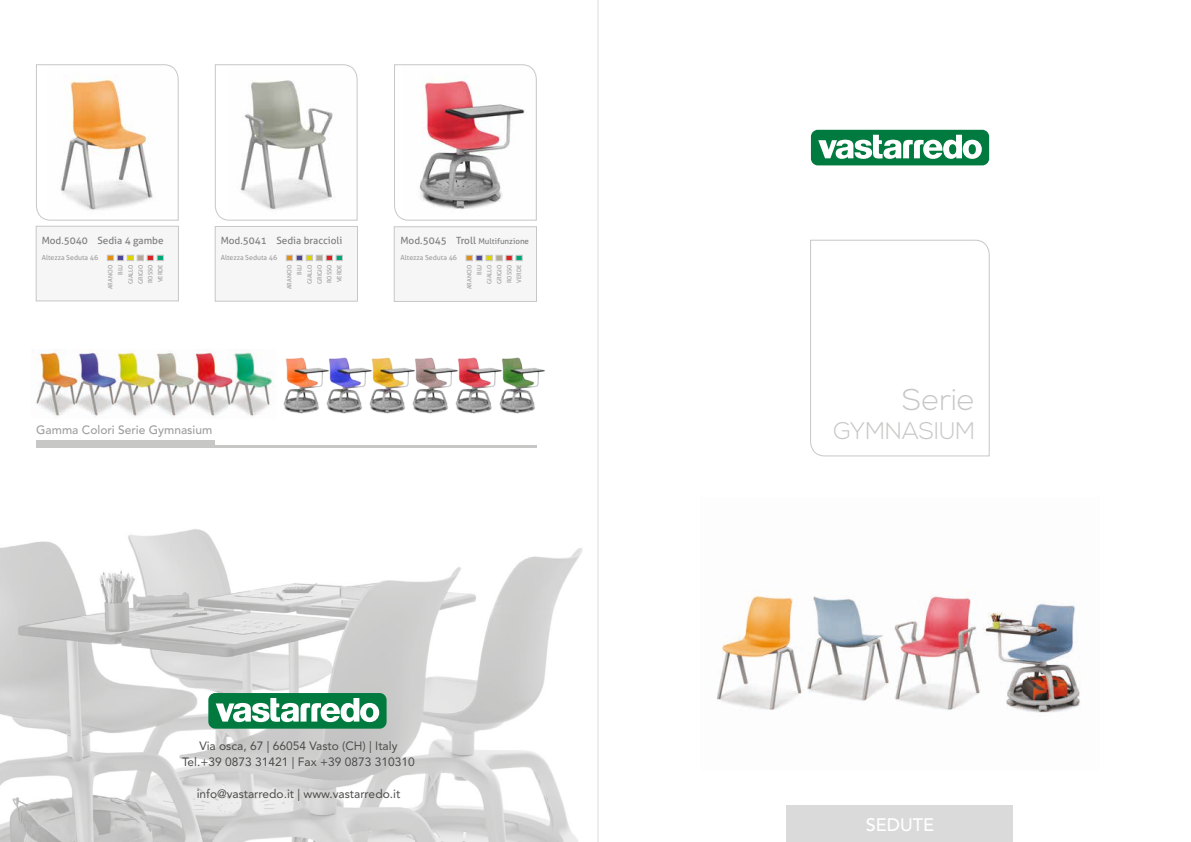
<style>
.page{position:relative;width:1191px;height:842px;background:#fff}
.page>*{position:absolute;margin:0;border:0;box-sizing:border-box;transform-origin:0 0}
.t1{font:300 30px "Nexa";color:#c7c7c6}
.t2{font:300 24px "Nexa";color:#c7c7c6}
.t3{font:500 18px "Avenir LT Std";color:#fff}
.t4{font:12px/16px "Avenir LT Std";color:#4b4b4a;text-align:center}
.t5{font:500 12px "Avenir LT Std";color:#9d9d9d}
.t6{font:10px "Aller";color:#7c7c7c}
.t7{font:7px "Aller";color:#9d9d9d}
.t8{font:6px/10px "Aller";color:#9d9d9d;text-align:right}
.s1{font-size:8px}
</style>
<div class="page">
<img style="left:0;top:529px;width:583px;height:313px">
<hr style="left:597px;top:0;width:2px;height:842px;background:#ededed">
<div style="left:811px;top:130px;width:178px;height:35px;background:#007a3e;border-radius:7px"></div>
<svg style="left:818px;top:135px;width:163px;height:24px"></svg>
<div style="left:786px;top:806px;width:227px;height:36px;background:#dadada"></div>
<svg style="left:810px;top:239px;width:180px;height:218px"></svg>
<div style="left:208px;top:693px;width:178px;height:36px;background:#007a3e;border-radius:7px"></div>
<svg style="left:216px;top:698px;width:163px;height:24px"></svg>
<img style="left:717px;top:595px;width:364px;height:118px">
<svg style="left:215px;top:64px;width:142px;height:157px"></svg>
<svg style="left:36px;top:64px;width:143px;height:157px"></svg>
<div style="left:36px;top:226px;width:143px;height:75px;background:#f6f6f6;border:1px solid #c7c7c6"></div>
<svg style="left:107px;top:255px;width:7px;height:6px"></svg>
<svg style="left:117px;top:255px;width:7px;height:6px"></svg>
<svg style="left:127px;top:255px;width:7px;height:6px"></svg>
<svg style="left:137px;top:255px;width:7px;height:6px"></svg>
<svg style="left:394px;top:64px;width:143px;height:157px"></svg>
<svg style="left:147px;top:255px;width:7px;height:6px"></svg>
<svg style="left:157px;top:255px;width:7px;height:6px"></svg>
<img style="left:36px;top:349px;width:237px;height:69px">
<div style="left:215px;top:226px;width:142px;height:75px;background:#f6f6f6;border:1px solid #c7c7c6"></div>
<div style="left:394px;top:227px;width:142px;height:75px;background:#f6f6f6;border:1px solid #c7c7c6"></div>
<svg style="left:286px;top:255px;width:7px;height:6px"></svg>
<svg style="left:296px;top:255px;width:7px;height:6px"></svg>
<svg style="left:306px;top:255px;width:7px;height:6px"></svg>
<svg style="left:316px;top:255px;width:7px;height:6px"></svg>
<svg style="left:326px;top:255px;width:16px;height:6px"></svg>
<svg style="left:466px;top:255px;width:56px;height:6px"></svg>
<div style="left:36px;top:440px;width:179px;height:8px;background:#c7c7c6"></div>
<hr style="left:198px;top:445px;width:338px;height:3px;background:#c7c7c6">
<img style="left:283px;top:357px;width:41px;height:57px">
<img style="left:324px;top:357px;width:43px;height:57px">
<img style="left:367px;top:357px;width:44px;height:57px">
<img style="left:411px;top:357px;width:43px;height:57px">
<img style="left:454px;top:357px;width:43px;height:57px">
<img style="left:497px;top:357px;width:48px;height:57px">
<p class="t6" style="left:42px;top:234px;width:124px">Mod.5040 Sedia 4 gambe</p>
<p class="t7" style="left:42px;top:253px;width:58px">Altezza Seduta 46</p>
<p class="t8" style="left:105px;top:289px;width:26px;rotate:-90deg">ARANCIO<br>BLU<br>GIALLO<br>GRIGIO<br>ROSSO<br>VERDE</p>
<p class="t6" style="left:221px;top:234px;width:123px">Mod.5041 Sedia braccioli</p>
<p class="t7" style="left:221px;top:253px;width:58px">Altezza Seduta 46</p>
<p class="t8" style="left:284px;top:289px;width:26px;rotate:-90deg">ARANCIO<br>BLU<br>GIALLO<br>GRIGIO<br>ROSSO<br>VERDE</p>
<p class="t5" style="left:36px;top:423px;width:178px">Gamma Colori Serie Gymnasium</p>
<p class="t6" style="left:400px;top:234px;width:130px">Mod.5045 Troll <span class="s1">Multifunzione</span></p>
<p class="t7" style="left:400px;top:253px;width:58px">Altezza Seduta 46</p>
<p class="t8" style="left:464px;top:289px;width:26px;rotate:-90deg">ARANCIO<br>BLU<br>GIALLO<br>GRIGIO<br>ROSSO<br>VERDE</p>
<p class="t4" style="left:182px;top:738px;width:234px">Via osca, 67 | 66054 Vasto (CH) | Italy<br>Tel.+39 0873 31421 | Fax +39 0873 310310</p>
<p class="t4" style="left:197px;top:786px;width:205px">info@vastarredo.it | www.vastarredo.it</p>
<h1 class="t1" style="left:902px;top:382px;width:75px">Serie</h1>
<h2 class="t2" style="left:833px;top:417px;width:143px">GYMNASIUM</h2>
<h3 class="t3" style="left:865px;top:814px;width:70px">SEDUTE</h3>
</div>
